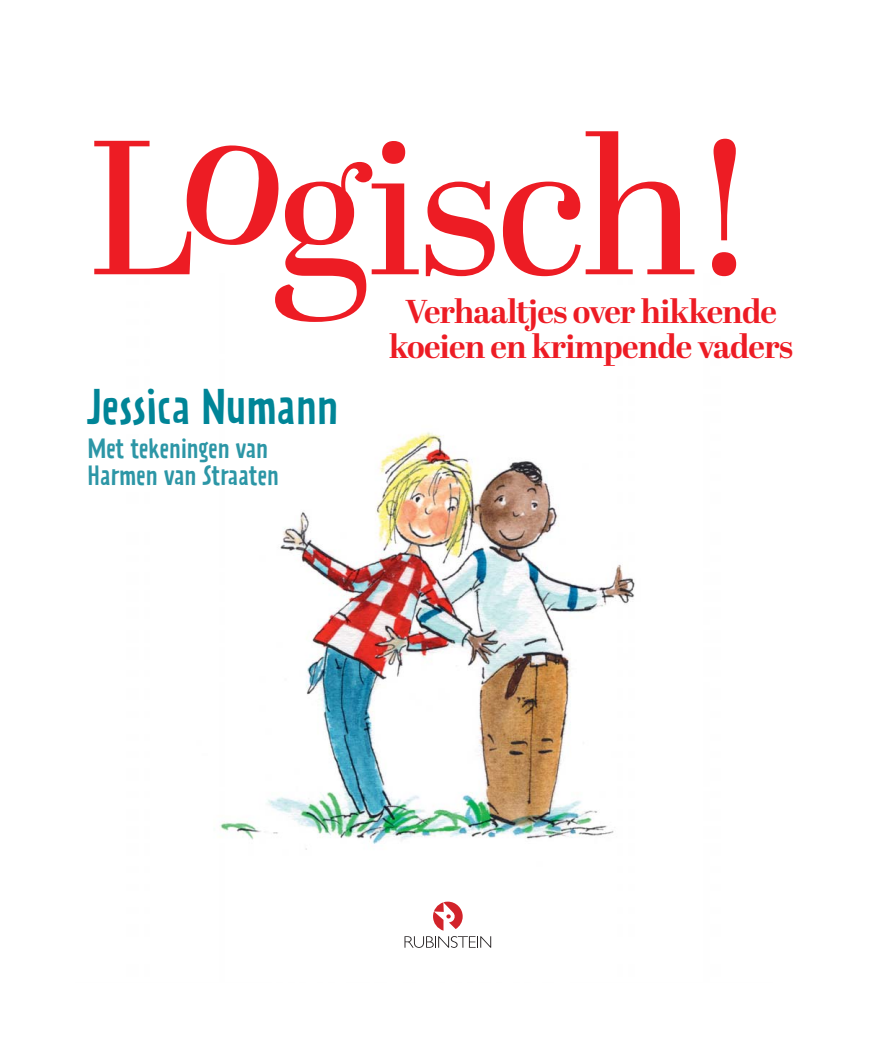
<style>
.page{position:relative;width:894px;height:1064px;background:#fff}
.page>*{position:absolute;margin:0;border:0;box-sizing:border-box;transform-origin:0 0}
.t1{font:190.5px "Abril Display";letter-spacing:-.02em;color:#ed1c24}
.t2{font:44.25px "Prater Sans Pro";color:#008597}
.t3{font:700 33px/34.5px "Abril Display";letter-spacing:-.02em;color:#ed1c24;text-align:center}
.t4{font:24.6px/27px "Prater Sans Pro";color:#2c96a6}
</style>
<div class="page">
<img style="left:220px;top:432px;width:415px;height:516px">
<svg style="left:186px;top:145px;width:93px;height:100px"></svg>
<svg style="left:433px;top:901px;width:30px;height:29px"></svg>
<svg style="left:404px;top:936px;width:87px;height:11px"></svg>
<h1 class="t1" style="left:86px;top:97px;width:675px">L gisch!</h1>
<p class="t3" style="left:389px;top:294px;width:406px">Verhaaltjes over hikkende koeien en krimpende vaders</p>
<h2 class="t2" style="left:86px;top:383px;width:253px">Jessica Numann</h2>
<p class="t4" style="left:87px;top:435px;width:193px">Met tekeningen van<br>Harmen van Straaten</p>
</div>
